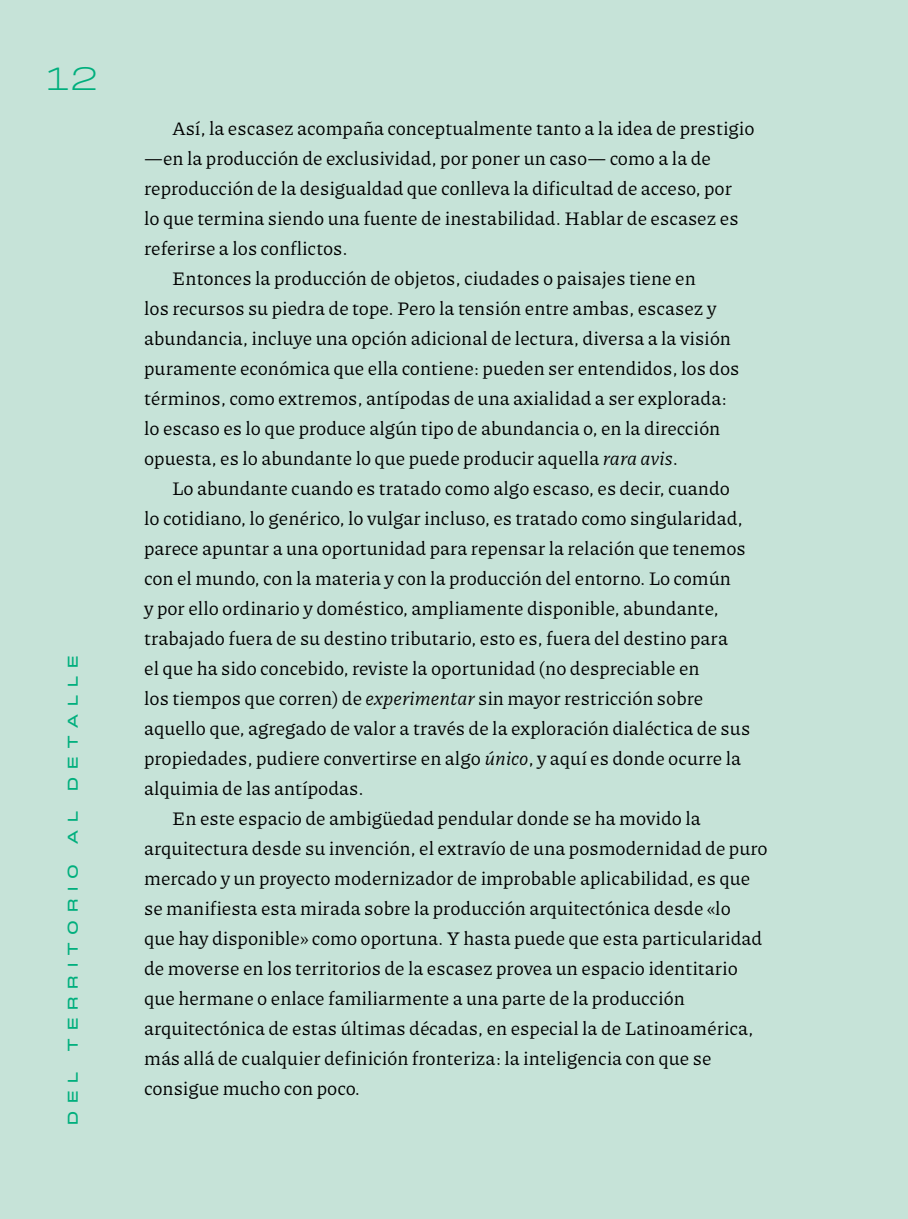
<style>
.page{position:relative;width:908px;height:1219px;background:#fff}
.page>*{position:absolute;margin:0;border:0;box-sizing:border-box;transform-origin:0 0}
.t1{font:300 32px "Monument Extended";color:#00af7d}
.t2{font:19px "Piazzolla";color:#000}
.t3{font:14px "Monument Extended";letter-spacing:.54em;color:#00af7d}
.s1{font-style:italic}
</style>
<div class="page">
<div style="left:0;top:0;width:907px;height:1219px;background:#c6e3d8"></div>
<h1 class="t1" style="left:46px;top:57px;width:54px">12</h1>
<p class="t3" style="left:63px;top:790px;width:136px;rotate:-90deg">DETALLE</p>
<p class="t3" style="left:63px;top:845px;width:36px;rotate:-90deg">A L</p>
<p class="t3" style="left:63px;top:1052px;width:189px;rotate:-90deg">TERRITORIO</p>
<p class="t3" style="left:63px;top:1125px;width:55px;rotate:-90deg">DEL</p>
<p class="t2" style="left:172px;top:117px;width:583px">Así, la escasez acompaña conceptualmente tanto a la idea de prestigio</p>
<p class="t2" style="left:144px;top:147px;width:568px">—en la producción de exclusividad, por poner un caso— como a la de</p>
<p class="t2" style="left:144px;top:177px;width:589px">reproducción de la desigualdad que conlleva la dificultad de acceso, por</p>
<p class="t2" style="left:144px;top:207px;width:595px">lo que termina siendo una fuente de inestabilidad. Hablar de escasez es</p>
<p class="t2" style="left:144px;top:237px;width:205px">referirse a los conflictos.</p>
<p class="t2" style="left:172px;top:267px;width:525px">Entonces la producción de objetos, ciudades o paisajes tiene en</p>
<p class="t2" style="left:144px;top:297px;width:573px">los recursos su piedra de tope. Pero la tensión entre ambas, escasez y</p>
<p class="t2" style="left:144px;top:327px;width:588px">abundancia, incluye una opción adicional de lectura, diversa a la visión</p>
<p class="t2" style="left:144px;top:357px;width:596px">puramente económica que ella contiene: pueden ser entendidos, los dos</p>
<p class="t2" style="left:144px;top:387px;width:584px">términos, como extremos, antípodas de una axialidad a ser explorada:</p>
<p class="t2" style="left:144px;top:417px;width:577px">lo escaso es lo que produce algún tipo de abundancia o, en la dirección</p>
<p class="t2" style="left:144px;top:447px;width:535px">opuesta, es lo abundante lo que puede producir aquella <span class="s1">rara avis</span>.</p>
<p class="t2" style="left:172px;top:477px;width:559px">Lo abundante cuando es tratado como algo escaso, es decir, cuando</p>
<p class="t2" style="left:144px;top:507px;width:600px">lo cotidiano, lo genérico, lo vulgar incluso, es tratado como singularidad,</p>
<p class="t2" style="left:144px;top:537px;width:603px">parece apuntar a una oportunidad para repensar la relación que tenemos</p>
<p class="t2" style="left:144px;top:567px;width:588px">con el mundo, con la materia y con la producción del entorno. Lo común</p>
<p class="t2" style="left:144px;top:597px;width:576px">y por ello ordinario y doméstico, ampliamente disponible, abundante,</p>
<p class="t2" style="left:144px;top:627px;width:585px">trabajado fuera de su destino tributario, esto es, fuera del destino para</p>
<p class="t2" style="left:144px;top:657px;width:557px">el que ha sido concebido, reviste la oportunidad (no despreciable en</p>
<p class="t2" style="left:144px;top:687px;width:560px">los tiempos que corren) de <span class="s1">experimentar</span> sin mayor restricción sobre</p>
<p class="t2" style="left:144px;top:717px;width:607px">aquello que, agregado de valor a través de la exploración dialéctica de sus</p>
<p class="t2" style="left:144px;top:747px;width:598px">propiedades, pudiere convertirse en algo <span class="s1">único</span>, y aquí es donde ocurre la</p>
<p class="t2" style="left:144px;top:777px;width:221px">alquimia de las antípodas.</p>
<p class="t2" style="left:172px;top:807px;width:530px">En este espacio de ambigüedad pendular donde se ha movido la</p>
<p class="t2" style="left:144px;top:837px;width:625px">arquitectura desde su invención, el extravío de una posmodernidad de puro</p>
<p class="t2" style="left:144px;top:867px;width:607px">mercado y un proyecto modernizador de improbable aplicabilidad, es que</p>
<p class="t2" style="left:144px;top:897px;width:588px">se manifiesta esta mirada sobre la producción arquitectónica desde «lo</p>
<p class="t2" style="left:144px;top:927px;width:619px">que hay disponible» como oportuna. Y hasta puede que esta particularidad</p>
<p class="t2" style="left:144px;top:957px;width:595px">de moverse en los territorios de la escasez provea un espacio identitario</p>
<p class="t2" style="left:144px;top:987px;width:542px">que hermane o enlace familiarmente a una parte de la producción</p>
<p class="t2" style="left:144px;top:1017px;width:610px">arquitectónica de estas últimas décadas, en especial la de Latinoamérica,</p>
<p class="t2" style="left:144px;top:1047px;width:568px">más allá de cualquier definición fronteriza: la inteligencia con que se</p>
<p class="t2" style="left:144px;top:1077px;width:217px">consigue mucho con poco.</p>
</div>
